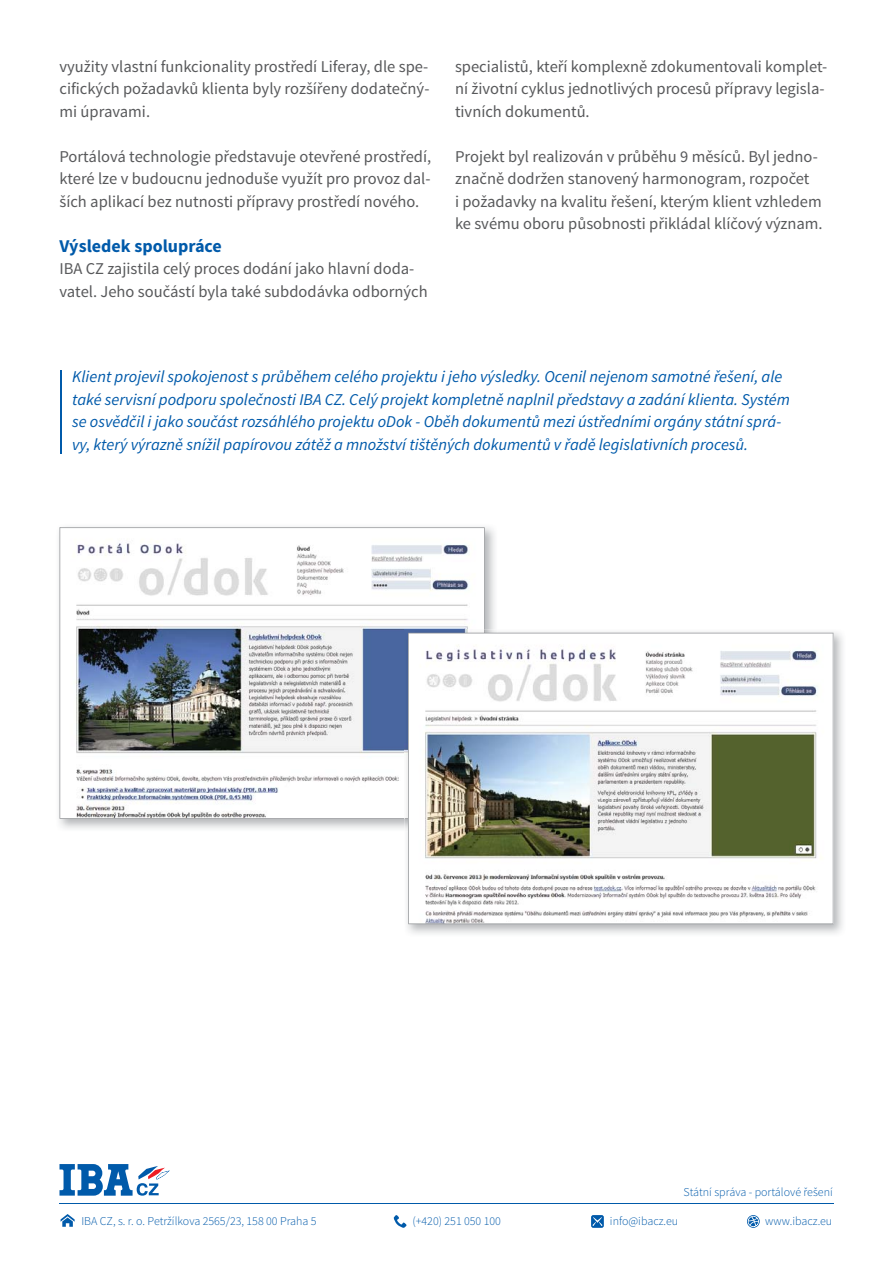
<style>
.page{position:relative;width:893px;height:1263px;background:#fff}
.page>*{position:absolute;margin:0;border:0;box-sizing:border-box;transform-origin:0 0}
.t1{font:700 18px "Source Sans Pro";color:#005aaa}
.t2{font:16.5px/22.5px "Source Sans Pro";color:#58595b}
.t3{font:italic 16.5px/22.5px "Source Sans Pro";color:#005aaa}
.t4{font:300 12px "Source Sans Pro";color:#005aaa}
</style>
<div class="page">
<hr style="left:60px;top:370px;width:2px;height:83px;background:#005aaa">
<img style="left:59px;top:527px;width:426px;height:292px">
<img style="left:405px;top:629px;width:80px;height:190px">
<svg style="left:408px;top:633px;width:425px;height:291px"></svg>
<svg style="left:61px;top:1214px;width:14px;height:13px"></svg>
<svg style="left:394px;top:1215px;width:12px;height:13px"></svg>
<svg style="left:591px;top:1215px;width:13px;height:13px"></svg>
<svg style="left:747px;top:1215px;width:13px;height:13px"></svg>
<svg style="left:59px;top:1164px;width:111px;height:32px"></svg>
<hr style="left:59px;top:1203px;width:774px;height:1px;background:#005aaa">
<p class="t2" style="left:59px;top:57px;width:371px;text-align:justify">využity vlastní funkcionality prostředí Liferay, dle spe&shy;cifických požadavků klienta byly rozšířeny dodatečný&shy;mi úpravami.</p>
<p class="t2" style="left:59px;top:147px;width:373px;text-align:justify">Portálová technologie představuje otevřené prostředí, které lze v budoucnu jednoduše využít pro provoz dal&shy;ších aplikací bez nutnosti přípravy prostředí nového.</p>
<p class="t1" style="left:59px;top:239px;width:164px">Výsledek spolupráce</p>
<p class="t2" style="left:59px;top:259px;width:370px">IBA CZ zajistila celý proces dodání jako hlavní doda&shy;vatel. Jeho součástí byla také subdodávka odborných</p>
<p class="t2" style="left:455px;top:57px;width:374px">specialistů, kteří komplexně zdokumentovali komplet&shy;ní životní cyklus jednotlivých procesů přípravy legisla&shy;tivních dokumentů.</p>
<p class="t2" style="left:455px;top:147px;width:369px">Projekt byl realizován v průběhu 9 měsíců. Byl jedno&shy;značně dodržen stanovený harmonogram, rozpočet<br>i požadavky na kvalitu řešení, kterým klient vzhledem ke svému oboru působnosti přikládal klíčový význam.</p>
<p class="t3" style="left:72px;top:367px;width:719px">Klient projevil spokojenost s průběhem celého projektu i jeho výsledky. Ocenil nejenom samotné řešení, ale také servisní podporu společnosti IBA CZ. Celý projekt kompletně naplnil představy a zadání klienta. Systém se osvědčil i jako součást rozsáhlého projektu oDok - Oběh dokumentů mezi ústředními orgány státní sprá&shy;vy, který výrazně snížil papírovou zátěž a množství tištěných dokumentů v řadě legislativních procesů.</p>
<p class="t4" style="left:683px;top:1187px;width:151px">Státní správa - portálové řešení</p>
<p class="t4" style="left:81px;top:1217px;width:237px">IBA CZ, s. r. o. Petržílkova 2565/23, 158 00 Praha 5</p>
<p class="t4" style="left:412px;top:1217px;width:90px">(+420) 251 050 100</p>
<p class="t4" style="left:610px;top:1217px;width:70px">info@ibacz.eu</p>
<p class="t4" style="left:765px;top:1217px;width:69px">www.ibacz.eu</p>
</div>
